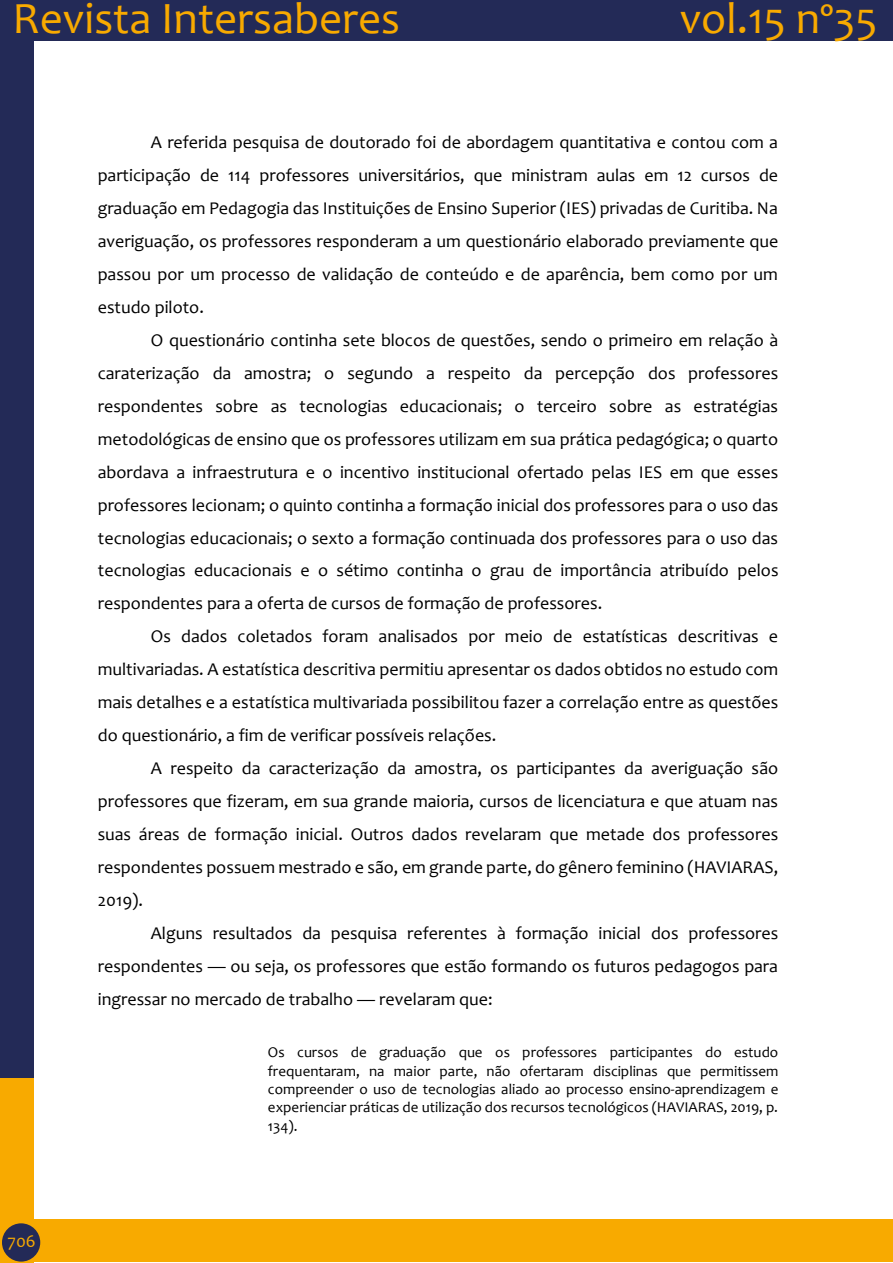
<style>
.page{position:relative;width:893px;height:1263px;background:#fff}
.page>*{position:absolute;margin:0;border:0;box-sizing:border-box;transform-origin:0 0}
.t1{font:45px "Candara";color:#f8aa00}
.t2{font:18px/33px "Candara";color:#000;text-align:justify}
.t3{font:18px "Candara";color:#f8aa00}
.t4{font:15px/18.3px "Candara";color:#000;text-align:justify}
</style>
<div class="page">
<div style="left:0;top:0;width:33px;height:1081px;background:#232a57"></div>
<div style="left:0;top:0;width:893px;height:41px;background:#232a57"></div>
<div style="left:0;top:1078px;width:33px;height:185px;background:#f8aa00"></div>
<div style="left:21px;top:1219px;width:872px;height:43px;background:#f8aa00"></div>
<div style="left:2px;top:1223px;width:38px;height:38px;background:#232a57;border-radius:50%"></div>
<h1 class="t1" style="left:13px;top:-9px;width:389px">Revista Intersaberes</h1>
<h1 class="t1" style="left:680px;top:-9px;width:199px">vol.15 nº35</h1>
<p class="t3" style="left:8px;top:1229px;width:30px">706</p>
<p class="t2" style="left:98px;top:126px;width:682px;text-indent:53px">A referida pesquisa de doutorado foi de abordagem quantitativa e contou com a participação de 114 professores universitários, que ministram aulas em 12 cursos de graduação em Pedagogia das Instituições de Ensino Superior (IES) privadas de Curitiba. Na averiguação, os professores responderam a um questionário elaborado previamente que passou por um processo de validação de conteúdo e de aparência, bem como por um estudo piloto.</p>
<p class="t2" style="left:98px;top:323px;width:682px;text-indent:53px">O questionário continha sete blocos de questões, sendo o primeiro em relação à caraterização da amostra; o segundo a respeito da percepção dos professores respondentes sobre as tecnologias educacionais; o terceiro sobre as estratégias metodológicas de ensino que os professores utilizam em sua prática pedagógica; o quarto abordava a infraestrutura e o incentivo institucional ofertado pelas IES em que esses professores lecionam; o quinto continha a formação inicial dos professores para o uso das tecnologias educacionais; o sexto a formação continuada dos professores para o uso das tecnologias educacionais e o sétimo continha o grau de importância atribuído pelos respondentes para a oferta de cursos de formação de professores.</p>
<p class="t2" style="left:98px;top:620px;width:682px;text-indent:53px">Os dados coletados foram analisados por meio de estatísticas descritivas e multivariadas. A estatística descritiva permitiu apresentar os dados obtidos no estudo com mais detalhes e a estatística multivariada possibilitou fazer a correlação entre as questões do questionário, a fim de verificar possíveis relações.</p>
<p class="t2" style="left:98px;top:752px;width:682px;text-indent:53px">A respeito da caracterização da amostra, os participantes da averiguação são professores que fizeram, em sua grande maioria, cursos de licenciatura e que atuam nas suas áreas de formação inicial. Outros dados revelaram que metade dos professores respondentes possuem mestrado e são, em grande parte, do gênero feminino (HAVIARAS, 2019).</p>
<p class="t2" style="left:98px;top:917px;width:682px;text-indent:53px">Alguns resultados da pesquisa referentes à formação inicial dos professores respondentes — ou seja, os professores que estão formando os futuros pedagogos para ingressar no mercado de trabalho — revelaram que:</p>
<p class="t4" style="left:268px;top:1043px;width:512px">Os cursos de graduação que os professores participantes do estudo frequentaram, na maior parte, não ofertaram disciplinas que permitissem compreender o uso de tecnologias aliado ao processo ensino-aprendizagem e experienciar práticas de utilização dos recursos tecnológicos (HAVIARAS, 2019, p.<br>134).</p>
</div>
